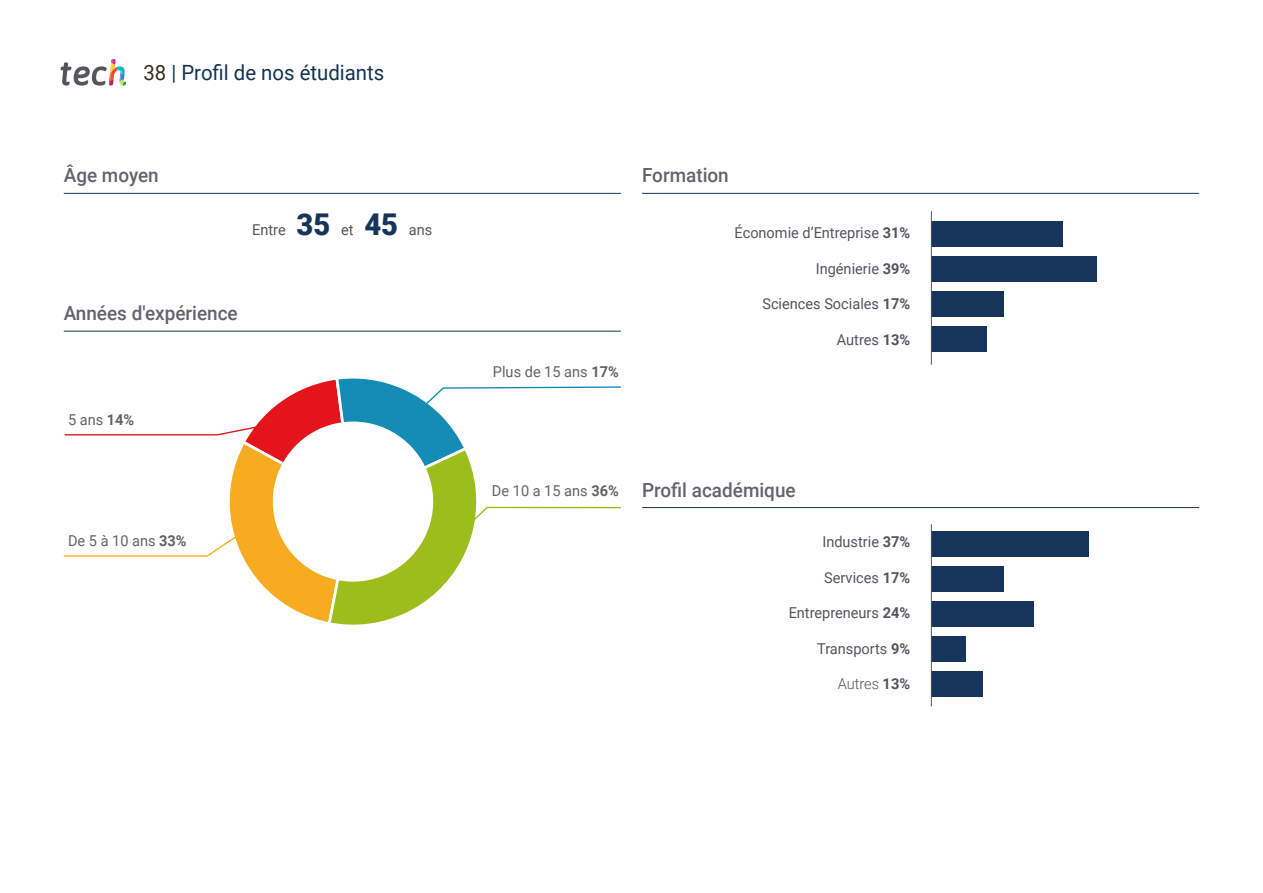
<style>
.page{position:relative;width:1263px;height:893px;background:#fff}
.page>*{position:absolute;margin:0;border:0;box-sizing:border-box;transform-origin:0 0}
.t1{font:21px "Roboto";color:#123352}
.t2{font:500 19.5px "Roboto";color:#61646a}
.t3{font:15px "Roboto";color:#52555b}
.t4{font:15px "Roboto";color:#636363}
.t5{font:300 15px "Roboto";color:#52555b}
.s1{color:#312e20}
.s2{font-weight:900;font-size:30px;color:#16355a}
.s3{font-weight:700}
</style>
<div class="page">
<hr style="left:64px;top:193px;width:557px;height:1px;background:#17355b">
<hr style="left:642px;top:193px;width:557px;height:1px;background:#17355b">
<div style="left:931px;top:222px;width:132px;height:25px;background:#17355b"></div>
<div style="left:931px;top:256px;width:166px;height:26px;background:#17355b"></div>
<div style="left:931px;top:291px;width:73px;height:26px;background:#17355b"></div>
<div style="left:931px;top:326px;width:56px;height:26px;background:#17355b"></div>
<hr style="left:931px;top:211px;width:1px;height:154px;background:#52555b">
<div style="left:931px;top:566px;width:72px;height:26px;background:#17355b"></div>
<hr style="left:642px;top:507px;width:557px;height:1px;background:#17355b">
<div style="left:931px;top:532px;width:158px;height:25px;background:#17355b"></div>
<div style="left:931px;top:601px;width:102px;height:26px;background:#17355b"></div>
<div style="left:931px;top:636px;width:34px;height:26px;background:#17355b"></div>
<div style="left:931px;top:671px;width:51px;height:25px;background:#17355b"></div>
<hr style="left:931px;top:524px;width:1px;height:182px;background:#52555b">
<hr style="left:64px;top:331px;width:557px;height:1px;background:#17355b">
<svg style="left:64px;top:378px;width:557px;height:247px"></svg>
<svg style="left:61px;top:59px;width:65px;height:27px"></svg>
<h1 class="t1" style="left:144px;top:57px;width:242px"><span class="s1">38</span> | Profil de nos étudiants</h1>
<h2 class="t2" style="left:64px;top:161px;width:97px">Âge moyen</h2>
<h2 class="t2" style="left:642px;top:161px;width:88px">Formation</h2>
<p class="t3" style="left:252px;top:219px;width:182px">Entre <span class="s2">35</span> et <span class="s2">45</span> ans</p>
<p class="t3" style="left:734px;top:222px;width:177px">Économie d’Entreprise <span class="s3">31%</span></p>
<p class="t3" style="left:816px;top:258px;width:96px">Ingénierie <span class="s3">39%</span></p>
<p class="t3" style="left:762px;top:293px;width:149px">Sciences Sociales <span class="s3">17%</span></p>
<p class="t3" style="left:837px;top:329px;width:75px">Autres <span class="s3">13%</span></p>
<h2 class="t2" style="left:64px;top:300px;width:175px">Années d'expérience</h2>
<p class="t4" style="left:68px;top:409px;width:68px">5 ans <span class="s3">14%</span></p>
<p class="t4" style="left:68px;top:530px;width:120px">De 5 à 10 ans <span class="s3">33%</span></p>
<p class="t4" style="left:493px;top:361px;width:127px">Plus de 15 ans <span class="s3">17%</span></p>
<p class="t4" style="left:492px;top:480px;width:128px">De 10 a 15 ans <span class="s3">36%</span></p>
<h2 class="t2" style="left:642px;top:476px;width:155px">Profil académique</h2>
<p class="t3" style="left:822px;top:531px;width:89px">Industrie <span class="s3">37%</span></p>
<p class="t3" style="left:824px;top:567px;width:87px">Services <span class="s3">17%</span></p>
<p class="t3" style="left:789px;top:602px;width:123px">Entrepreneurs <span class="s3">24%</span></p>
<p class="t3" style="left:817px;top:638px;width:94px">Transports <span class="s3">9%</span></p>
<p class="t5" style="left:838px;top:673px;width:74px">Autres <span class="s3">13%</span></p>
</div>
